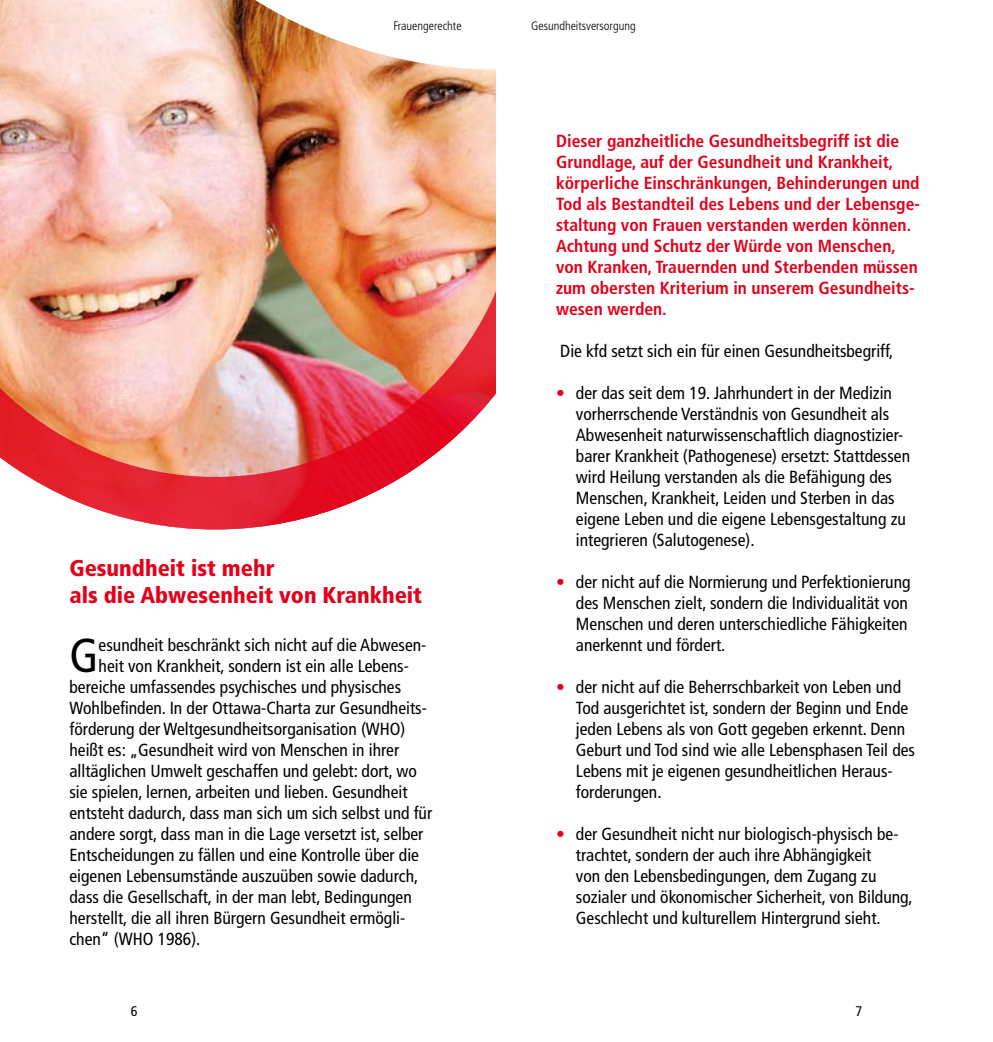
<style>
.page{position:relative;width:993px;height:1042px;background:#fff}
.page>*{position:absolute;margin:0;border:0;box-sizing:border-box;transform-origin:0 0}
.t1{font:condensed 47.6px "Frutiger";color:#000}
.t2{font:900 condensed 22.75px/27.3px "Frutiger";color:#e2001a}
.t3{font:condensed 17.5px/21px "Frutiger";color:#000}
.t4{font:700 condensed 17.5px/21px "Frutiger";color:#e2001a}
.t5{font:condensed 14px "Frutiger";color:#000}
.t6{font:300 condensed 12.25px "Frutiger";color:#000}
.s1{color:#e2001a}
</style>
<div class="page">
<img style="left:0;top:0;width:496px;height:529px">
<svg style="left:36px;top:0;width:460px;height:69px"></svg>
<p class="t6" style="left:393px;top:19px;width:70px">Frauengerechte</p>
<p class="t6" style="left:531px;top:19px;width:106px">Gesundheitsversorgung</p>
<h2 class="t2" style="left:69px;top:554px;width:354px">Gesundheit ist mehr<br>als die Abwesenheit von Krankheit</h2>
<h1 class="t1" style="left:69px;top:628px;width:31px">G</h1>
<p class="t3" style="left:99px;top:635px;width:329px">esundheit beschränkt sich nicht auf die Abwesen-</p>
<p class="t3" style="left:99px;top:656px;width:311px">heit von Krankheit, sondern ist ein alle Lebens-</p>
<p class="t3" style="left:69px;top:677px;width:333px">bereiche umfassendes psychisches und physisches</p>
<p class="t3" style="left:69px;top:698px;width:359px">Wohlbefinden. In der Ottawa-Charta zur Gesundheits-</p>
<p class="t3" style="left:69px;top:719px;width:337px">förderung der Weltgesundheitsorganisation (WHO)</p>
<p class="t3" style="left:69px;top:740px;width:331px">heißt es: „Gesundheit wird von Menschen in ihrer</p>
<p class="t3" style="left:69px;top:761px;width:349px">alltäglichen Umwelt geschaffen und gelebt: dort, wo</p>
<p class="t3" style="left:69px;top:782px;width:339px">sie spielen, lernen, arbeiten und lieben. Gesundheit</p>
<p class="t3" style="left:69px;top:803px;width:364px">entsteht dadurch, dass man sich um sich selbst und für</p>
<p class="t3" style="left:69px;top:824px;width:355px">andere sorgt, dass man in die Lage versetzt ist, selber</p>
<p class="t3" style="left:69px;top:845px;width:351px">Entscheidungen zu fällen und eine Kontrolle über die</p>
<p class="t3" style="left:69px;top:866px;width:350px">eigenen Lebensumstände auszuüben sowie dadurch,</p>
<p class="t3" style="left:69px;top:887px;width:344px">dass die Gesellschaft, in der man lebt, Bedingungen</p>
<p class="t3" style="left:69px;top:908px;width:337px">herstellt, die all ihren Bürgern Gesundheit ermögli-</p>
<p class="t3" style="left:69px;top:929px;width:132px">chen“ (WHO 1986).</p>
<p class="t5" style="left:131px;top:1003px;width:8px">6</p>
<p class="t4" style="left:556px;top:130px;width:365px">Dieser ganzheitliche Gesundheitsbegriff ist die Grundlage, auf der Gesundheit und Krankheit, körperliche Einschränkungen, Behinderungen und Tod als Bestandteil des Lebens und der Lebensge&shy;staltung von Frauen verstanden werden können.<br>Achtung und Schutz der Würde von Menschen, von Kranken, Trauernden und Sterbenden müssen zum obersten Kriterium in unserem Gesundheits&shy;wesen werden.</p>
<p class="t3" style="left:560px;top:341px;width:334px">Die kfd setzt sich ein für einen Gesundheitsbegriff,</p>
<p class="t3" style="left:575px;top:383px;width:335px;text-indent:-20px"><span class="s1">•</span> der das seit dem 19. Jahrhundert in der Medizin vorherrschende Verständnis von Gesundheit als Abwesenheit naturwissenschaftlich diagnostizier&shy;barer Krankheit (Pathogenese) ersetzt: Stattdessen wird Heilung verstanden als die Befähigung des Menschen, Krankheit, Leiden und Sterben in das eigene Leben und die eigene Lebensgestaltung zu integrieren (Salutogenese).</p>
<p class="t3" style="left:575px;top:572px;width:336px;text-indent:-20px"><span class="s1">•</span> der nicht auf die Normierung und Perfektionierung des Menschen zielt, sondern die Individualität von Menschen und deren unterschiedliche Fähigkeiten anerkennt und fördert.</p>
<p class="t3" style="left:575px;top:677px;width:340px;text-indent:-20px"><span class="s1">•</span> der nicht auf die Beherrschbarkeit von Leben und Tod ausgerichtet ist, sondern der Beginn und Ende jeden Lebens als von Gott gegeben erkennt. Denn Geburt und Tod sind wie alle Lebensphasen Teil des Lebens mit je eigenen gesundheitlichen Heraus&shy;forderungen.</p>
<p class="t3" style="left:575px;top:824px;width:338px;text-indent:-20px"><span class="s1">•</span> der Gesundheit nicht nur biologisch-physisch be&shy;trachtet, sondern der auch ihre Abhängigkeit<br>von den Lebensbedingungen, dem Zugang zu sozialer und ökonomischer Sicherheit, von Bildung, Geschlecht und kulturellem Hintergrund sieht.</p>
<p class="t5" style="left:855px;top:1003px;width:8px">7</p>
</div>
